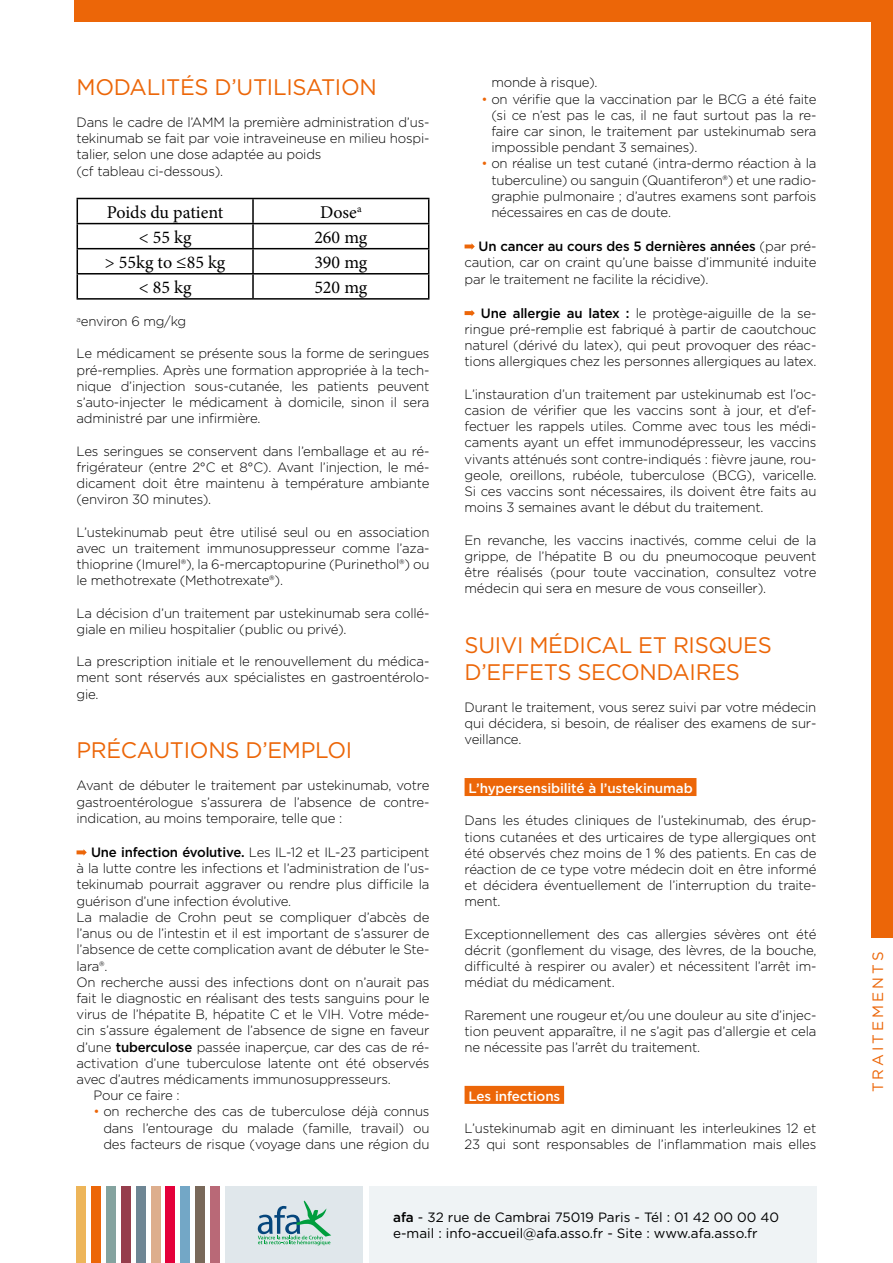
<style>
.page{position:relative;width:893px;height:1263px;background:#fff}
.page>*{position:absolute;margin:0;border:0;box-sizing:border-box;transform-origin:0 0}
.t1{font:22.5px/27px "Gotham";letter-spacing:-.015em;color:#ec6608}
.t2{font:18px "Minion Pro";color:#000}
.t3{font:15px "Gotham";letter-spacing:.2em;color:#ec6608}
.t4{font:300 13.5px/16.2px "Gotham";letter-spacing:-.015em;color:#000;text-align:justify}
.t5{font:13.5px/16.2px "Gotham";color:#000}
.t6{font:500 13.5px "Gotham";letter-spacing:-.01em;color:#fff}
.s1{font-weight:500}
.s2{color:#ec6608}
</style>
<div class="page">
<hr style="left:77px;top:198px;width:176px;height:1px;background:#000">
<hr style="left:253px;top:198px;width:176px;height:1px;background:#000">
<hr style="left:252px;top:199px;width:2px;height:24px;background:#000">
<hr style="left:77px;top:223px;width:176px;height:1px;background:#000">
<hr style="left:253px;top:223px;width:176px;height:1px;background:#000">
<hr style="left:252px;top:224px;width:2px;height:24px;background:#000">
<hr style="left:77px;top:248px;width:176px;height:1px;background:#000">
<hr style="left:253px;top:248px;width:176px;height:1px;background:#000">
<hr style="left:252px;top:249px;width:2px;height:24px;background:#000">
<hr style="left:77px;top:273px;width:176px;height:1px;background:#000">
<svg style="left:77px;top:199px;width:1px;height:99px"></svg>
<hr style="left:253px;top:273px;width:176px;height:1px;background:#000">
<hr style="left:252px;top:274px;width:2px;height:24px;background:#000">
<svg style="left:428px;top:199px;width:1px;height:99px"></svg>
<hr style="left:77px;top:298px;width:176px;height:2px;background:#000">
<hr style="left:253px;top:298px;width:176px;height:2px;background:#000">
<svg style="left:77px;top:849px;width:10px;height:7px"></svg>
<div style="left:872px;top:0;width:21px;height:938px;background:#ec6608"></div>
<div style="left:74px;top:0;width:819px;height:21px;background:#ec6608"></div>
<div style="left:225px;top:1186px;width:138px;height:77px;background:#e0e7eb"></div>
<div style="left:369px;top:1186px;width:447px;height:77px;background:#eff3f5"></div>
<svg style="left:258px;top:1200px;width:73px;height:45px"></svg>
<div style="left:77px;top:1186px;width:9px;height:77px;background:#edb559"></div>
<div style="left:151px;top:1186px;width:9px;height:77px;background:#ddae8d"></div>
<div style="left:91px;top:1186px;width:10px;height:77px;background:#ec6608"></div>
<div style="left:106px;top:1186px;width:10px;height:77px;background:#84a39f"></div>
<div style="left:166px;top:1186px;width:9px;height:77px;background:#e4003a"></div>
<div style="left:180px;top:1186px;width:10px;height:77px;background:#73a7c6"></div>
<div style="left:121px;top:1186px;width:10px;height:77px;background:#963e4d"></div>
<div style="left:195px;top:1186px;width:10px;height:77px;background:#796859"></div>
<div style="left:136px;top:1186px;width:10px;height:77px;background:#6e8694"></div>
<div style="left:210px;top:1186px;width:10px;height:77px;background:#b96977"></div>
<div style="left:465px;top:778px;width:231px;height:18px;background:#ec6608"></div>
<div style="left:465px;top:1086px;width:99px;height:18px;background:#ec6608"></div>
<svg style="left:465px;top:243px;width:10px;height:7px"></svg>
<svg style="left:465px;top:310px;width:10px;height:6px"></svg>
<h1 class="t1" style="left:77px;top:73px;width:302px">MODALITÉS D’UTILISATION</h1>
<p class="t4" style="left:77px;top:114px;width:354px;text-align:left">Dans le cadre de l’AMM la première administration d’us&shy;tekinumab se fait par voie intraveineuse en milieu hospi&shy;talier, selon une dose adaptée au poids<br>(cf tableau ci-dessous).</p>
<h2 class="t2" style="left:107px;top:200px;width:118px">Poids du patient</h2>
<h2 class="t2" style="left:320px;top:200px;width:43px">Dose<sup>a</sup></h2>
<h2 class="t2" style="left:139px;top:225px;width:54px">&lt; 55 kg</h2>
<h2 class="t2" style="left:314px;top:225px;width:55px">260 mg</h2>
<h2 class="t2" style="left:105px;top:250px;width:122px">&gt; 55kg to ≤85 kg</h2>
<h2 class="t2" style="left:314px;top:250px;width:55px">390 mg</h2>
<h2 class="t2" style="left:139px;top:275px;width:54px">&lt; 85 kg</h2>
<h2 class="t2" style="left:314px;top:275px;width:55px">520 mg</h2>
<p class="t4" style="left:77px;top:313px;width:111px"><sup>a</sup>environ 6 mg/kg</p>
<p class="t4" style="left:77px;top:345px;width:354px">Le médicament se présente sous la forme de seringues pré-remplies. Après une formation appropriée à la tech&shy;nique d’injection sous-cutanée, les patients peuvent s’auto-injecter le médicament à domicile, sinon il sera administré par une infirmière.</p>
<p class="t4" style="left:77px;top:442px;width:354px">Les seringues se conservent dans l’emballage et au ré&shy;frigérateur (entre 2°C et 8°C). Avant l’injection, le mé&shy;dicament doit être maintenu à température ambiante (environ 30 minutes).</p>
<p class="t4" style="left:77px;top:523px;width:354px">L’ustekinumab peut être utilisé seul ou en association avec un traitement immunosuppresseur comme l’aza&shy;thioprine (Imurel®), la 6-mercaptopurine (Purinethol®) ou le methotrexate (Methotrexate®).</p>
<p class="t4" style="left:77px;top:604px;width:354px">La décision d’un traitement par ustekinumab sera collé&shy;giale en milieu hospitalier (public ou privé).</p>
<p class="t4" style="left:77px;top:653px;width:354px">La prescription initiale et le renouvellement du médica&shy;ment sont réservés aux spécialistes en gastroentérolo&shy;gie.</p>
<h1 class="t1" style="left:77px;top:736px;width:277px">PRÉCAUTIONS D’EMPLOI</h1>
<p class="t4" style="left:77px;top:777px;width:354px">Avant de débuter le traitement par ustekinumab, votre gastroentérologue s’assurera de l’absence de contre&shy;indication, au moins temporaire, telle que :</p>
<p class="t4" style="left:91px;top:844px;width:340px"><span class="s1">Une infection évolutive.</span> Les IL-12 et IL-23 participent</p>
<p class="t4" style="left:77px;top:860px;width:354px">à la lutte contre les infections et l’administration de l’us-</p>
<p class="t4" style="left:77px;top:876px;width:354px">tekinumab pourrait aggraver ou rendre plus difficile la</p>
<p class="t4" style="left:77px;top:892px;width:216px">guérison d’une infection évolutive.</p>
<p class="t4" style="left:77px;top:909px;width:354px">La maladie de Crohn peut se compliquer d’abcès de</p>
<p class="t4" style="left:77px;top:925px;width:354px">l’anus ou de l’intestin et il est important de s’assurer de</p>
<p class="t4" style="left:77px;top:941px;width:354px">l’absence de cette complication avant de débuter le Ste-</p>
<p class="t4" style="left:77px;top:957px;width:32px">lara®.</p>
<p class="t4" style="left:77px;top:973px;width:354px">On recherche aussi des infections dont on n’aurait pas</p>
<p class="t4" style="left:77px;top:990px;width:354px">fait le diagnostic en réalisant des tests sanguins pour le</p>
<p class="t4" style="left:77px;top:1006px;width:354px">virus de l’hépatite B, hépatite C et le VIH. Votre méde-</p>
<p class="t4" style="left:77px;top:1022px;width:354px">cin s’assure également de l’absence de signe en faveur</p>
<p class="t4" style="left:77px;top:1038px;width:354px">d’une <span class="s1">tuberculose</span> passée inaperçue, car des cas de ré-</p>
<p class="t4" style="left:77px;top:1054px;width:354px">activation d’une tuberculose latente ont été observés</p>
<p class="t4" style="left:77px;top:1071px;width:316px">avec d’autres médicaments immunosuppresseurs.</p>
<p class="t4" style="left:94px;top:1087px;width:88px">Pour ce faire :</p>
<p class="t4" style="left:103px;top:1103px;width:328px;text-indent:-10px"><span class="s2">•</span> on recherche des cas de tuberculose déjà connus dans l’entourage du malade (famille, travail) ou des facteurs de risque (voyage dans une région du</p>
<p class="t4" style="left:491px;top:74px;width:108px">monde à risque).</p>
<p class="t4" style="left:491px;top:90px;width:327px;text-indent:-10px"><span class="s2">•</span> on vérifie que la vaccination par le BCG a été faite (si ce n’est pas le cas, il ne faut surtout pas la re&shy;faire car sinon, le traitement par ustekinumab sera impossible pendant 3 semaines).</p>
<p class="t4" style="left:491px;top:155px;width:327px;text-indent:-10px"><span class="s2">•</span> on réalise un test cutané (intra-dermo réaction à la tuberculine) ou sanguin (Quantiferon®) et une radio&shy;graphie pulmonaire ; d’autres examens sont parfois nécessaires en cas de doute.</p>
<p class="t4" style="left:465px;top:238px;width:353px;text-indent:14px"><span class="s1">Un cancer au cours des 5 dernières années</span> (par pré&shy;caution, car on craint qu’une baisse d’immunité induite par le traitement ne facilite la récidive).</p>
<p class="t4" style="left:465px;top:304px;width:353px;text-indent:16px"><span class="s1">Une allergie au latex :</span> le protège-aiguille de la se&shy;ringue pré-remplie est fabriqué à partir de caoutchouc naturel (dérivé du latex), qui peut provoquer des réac&shy;tions allergiques chez les personnes allergiques au latex.</p>
<p class="t4" style="left:465px;top:385px;width:353px">L’instauration d’un traitement par ustekinumab est l’oc&shy;casion de vérifier que les vaccins sont à jour, et d’ef&shy;fectuer les rappels utiles. Comme avec tous les médi&shy;caments ayant un effet immunodépresseur, les vaccins vivants atténués sont contre-indiqués : fièvre jaune, rou&shy;geole, oreillons, rubéole, tuberculose (BCG), varicelle.<br>Si ces vaccins sont nécessaires, ils doivent être faits au moins 3 semaines avant le début du traitement.</p>
<p class="t4" style="left:465px;top:531px;width:353px">En revanche, les vaccins inactivés, comme celui de la grippe, de l’hépatite B ou du pneumocoque peuvent être réalisés (pour toute vaccination, consultez votre médecin qui sera en mesure de vous conseiller).</p>
<h1 class="t1" style="left:465px;top:631px;width:309px">SUIVI MÉDICAL ET RISQUES<br>D’EFFETS SECONDAIRES</h1>
<p class="t4" style="left:465px;top:699px;width:353px">Durant le traitement, vous serez suivi par votre médecin qui décidera, si besoin, de réaliser des examens de sur&shy;veillance.</p>
<p class="t6" style="left:468px;top:779px;width:226px">L’hypersensibilité à l’ustekinumab</p>
<p class="t4" style="left:465px;top:812px;width:353px">Dans les études cliniques de l’ustekinumab, des érup&shy;tions cutanées et des urticaires de type allergiques ont été observés chez moins de 1 % des patients. En cas de réaction de ce type votre médecin doit en être informé et décidera éventuellement de l’interruption du traite&shy;ment.</p>
<p class="t4" style="left:465px;top:925px;width:353px">Exceptionnellement des cas allergies sévères ont été décrit (gonflement du visage, des lèvres, de la bouche, difficulté à respirer ou avaler) et nécessitent l’arrêt im&shy;médiat du médicament.</p>
<p class="t4" style="left:465px;top:1006px;width:353px">Rarement une rougeur et/ou une douleur au site d’injec&shy;tion peuvent apparaître, il ne s’agit pas d’allergie et cela ne nécessite pas l’arrêt du traitement.</p>
<p class="t6" style="left:468px;top:1087px;width:93px">Les infections</p>
<p class="t4" style="left:465px;top:1120px;width:353px">L’ustekinumab agit en diminuant les interleukines 12 et<br>23 qui sont responsables de l’inflammation mais elles</p>
<p class="t5" style="left:393px;top:1208px;width:388px"><span class="s1">afa</span> - 32 rue de Cambrai 75019 Paris - Tél : 01 42 00 00 40 e-mail : info-accueil@afa.asso.fr - Site : www.afa.asso.fr</p>
<p class="t3" style="left:868px;top:1092px;width:142px;rotate:-90deg">TRAITEMENTS</p>
</div>
